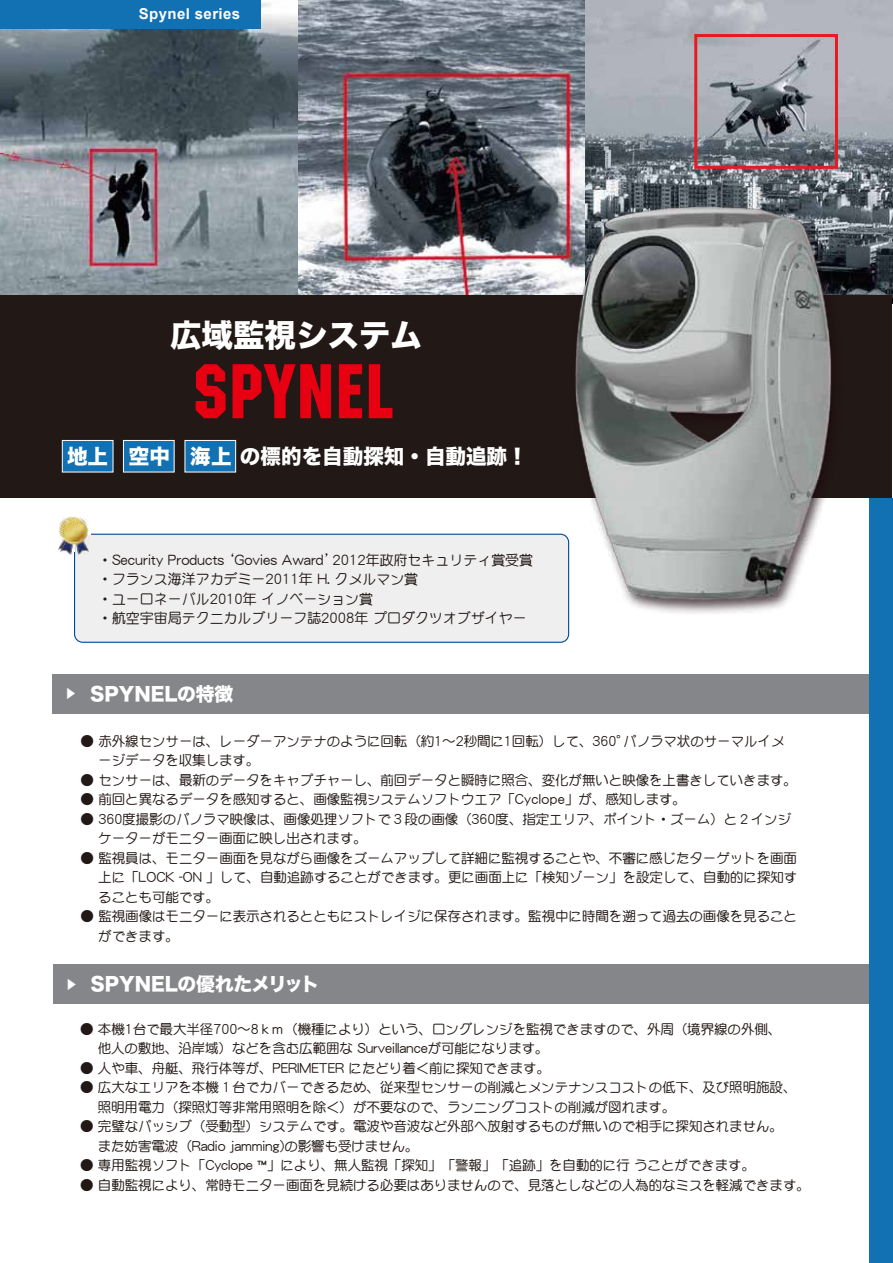
<style>
.page{position:relative;width:893px;height:1263px;background:#fff}
.page>*{position:absolute;margin:0;border:0;box-sizing:border-box;transform-origin:0 0}
.t1{font:81px "Machine ITCTT";letter-spacing:.025em;color:#e60012}
.t2{font:31.5px "Hira Kaku Std N W8";color:#fff}
.t3{font:20.55px "Hira Kaku Std N W8";color:#fff}
.t4{font:18.75px "Hira Kaku Std N W8";color:#fff}
.t5{font:700 15px "Arial";letter-spacing:.025em;color:#fff}
.t6{font:13.95px/19.5px "DF Maru Gothic Md MP RKSJ H";color:#221815}
.t7{font:13.5px/19.5px "DF Maru Gothic Md MP RKSJ H";letter-spacing:-.005em;color:#221815}
.t8{font:12px "Hira Kaku Pro N W6";color:#fff}
.s1{color:#221815}
.s2{font-family:"Koz Go Pro"}
.s3{font-family:"Hira Kaku Pro N W6";font-size:12px}
</style>
<div class="page">
<img style="left:585px;top:0;width:308px;height:303px">
<img style="left:59px;top:516px;width:20px;height:34px">
<img style="left:0;top:3px;width:298px;height:293px">
<img style="left:298px;top:0;width:287px;height:296px">
<div style="left:53px;top:675px;width:837px;height:39px;background:#858689"></div>
<div style="left:75px;top:534px;width:494px;height:108px;background:#efefef;border-radius:8px"></div>
<div style="left:74px;top:534px;width:495px;height:109px;border:1px solid #004a99;border-radius:8px"></div>
<div style="left:694px;top:34px;width:144px;height:135px;border:3px solid #e71a21"></div>
<div style="left:0;top:296px;width:892px;height:202px;background:#221815"></div>
<div style="left:62px;top:440px;width:51px;height:32px;background:#1171b3;border:1px solid #fff"></div>
<div style="left:0;top:0;width:261px;height:29px;background:#1171b3"></div>
<div style="left:53px;top:965px;width:837px;height:39px;background:#858689"></div>
<div style="left:123px;top:440px;width:52px;height:32px;background:#1171b3;border:1px solid #fff"></div>
<div style="left:185px;top:440px;width:51px;height:32px;background:#1171b3;border:1px solid #fff"></div>
<div style="left:82px;top:530px;width:8px;height:5px;background:#fff"></div>
<img style="left:60px;top:518px;width:29px;height:36px">
<img style="left:547px;top:195px;width:297px;height:448px">
<div style="left:869px;top:498px;width:24px;height:765px;background:#1171b3"></div>
<p class="t5" style="left:139px;top:4px;width:103px">Spynel series</p>
<h2 class="t2" style="left:170px;top:317px;width:253px">広域監視システム</h2>
<h1 class="t1" style="left:194px;top:345px;width:201px">SPYNEL</h1>
<h3 class="t3" style="left:67px;top:445px;width:462px">地上<span class="s1">・</span>空中<span class="s1">・</span>海上の標的を自動探知・自動追跡！</h3>
<p class="t6" style="left:98px;top:550px;width:437px">・Security Products‘ Govies Award’2012年政府セキュリティ賞受賞・フランス海洋アカデミー2011年 H. クメルマン賞<br>・ユーロネーバル2010年 イノベーション賞<br>・航空宇宙局テクニカルブリーフ誌2008年 プロダクツオブザイヤー</p>
<h3 class="t4" style="left:65px;top:683px;width:170px"><sup>▶</sup> SPYNELの特徴</h3>
<p class="t8" style="left:63px;top:681px;width:13px">▶</p>
<p class="t7" style="left:98px;top:731px;width:688px;text-indent:-18px">● 赤外線センサーは、レーダーアンテナのように回転（約1<span class="s2">～</span>2秒間に1回転）して、360°パノラマ状のサーマルイメージデータを収集します。</p>
<p class="t7" style="left:81px;top:770px;width:718px">● センサーは、最新のデータをキャプチャーし、前回データと瞬時に照合、変化が無いと映像を上書きしていきます。</p>
<p class="t7" style="left:81px;top:789px;width:607px">● 前回と異なるデータを感知すると、画像監視システムソフトウエア「Cyclope」が、感知します。</p>
<p class="t7" style="left:98px;top:809px;width:694px;text-indent:-18px">● 360度撮影のパノラマ映像は、画像処理ソフトで３段の画像（360度、指定エリア、ポイント・ズーム）と２インジケーターがモニター画面に映し出されます。</p>
<p class="t7" style="left:98px;top:848px;width:701px;text-align:justify;text-indent:-18px">● 監視員は、モニター画面を見ながら画像をズームアップして詳細に監視することや、不審に感じたターゲットを画面上に「LOCK -ON 」して、自動追跡することができます。更に画面上に「検知ゾーン」を設定して、自動的に探知することも可能です。</p>
<p class="t7" style="left:98px;top:906px;width:700px;text-indent:-18px">● 監視画像はモニターに表示されるとともにストレイジに保存されます。監視中に時間を遡って過去の画像を見ることができます。</p>
<h3 class="t4" style="left:65px;top:974px;width:255px"><span class="s3">▶</span> SPYNELの優れたメリット</h3>
<p class="t8" style="left:64px;top:972px;width:13px">▶</p>
<p class="t7" style="left:98px;top:1019px;width:685px;text-indent:-18px">● 本機1台で最大半径700<span class="s2">～</span>8ｋｍ（機種により）という、ロングレンジを監視できますので、外周（境界線の外側、他人の敷地、沿岸域）などを含む広範囲な Surveillanceが可能になります。</p>
<p class="t7" style="left:80px;top:1058px;width:472px">● 人や車、舟艇、飛行体等が、PERIMETER にたどり着く前に探知できます。</p>
<p class="t7" style="left:98px;top:1077px;width:700px;text-indent:-18px">● 広大なエリアを本機１台でカバーできるため、従来型センサーの削減とメンテナンスコストの低下、及び照明施設、照明用電力（探照灯等非常用照明を除く）が不要なので、ランニングコストの削減が図れます。</p>
<p class="t7" style="left:98px;top:1116px;width:687px;text-indent:-18px">● 完璧なパッシブ（受動型）システムです。電波や音波など外部へ放射するものが無いので相手に探知されません。また妨害電波（Radio jamming)の影響も受けません。</p>
<p class="t7" style="left:80px;top:1155px;width:677px">● 専用監視ソフト「Cyclope ™」により、無人監視「探知」「警報」「追跡」を自動的に行 うことができます。</p>
<p class="t7" style="left:80px;top:1175px;width:731px">● 自動監視により、常時モニター画面を見続ける必要はありませんので、見落としなどの人為的なミスを軽減できます。</p>
</div>
